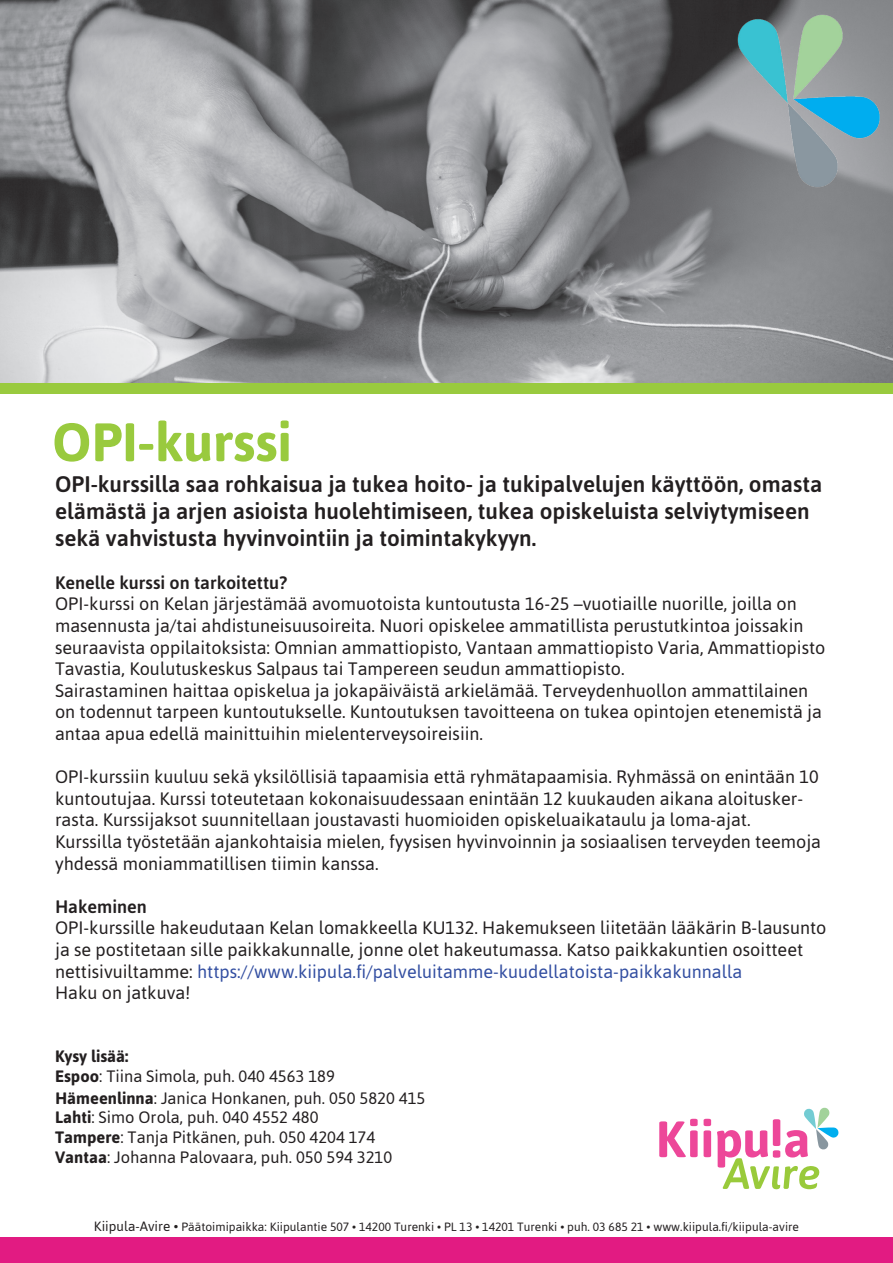
<style>
.page{position:relative;width:893px;height:1263px;background:#fff}
.page>*{position:absolute;margin:0;border:0;box-sizing:border-box;transform-origin:0 0}
.t1{font:700 54px "Asap";color:#99ca3e}
.t2{font:500 22.5px/27px "Asap";color:#231f20}
.t3{font:18px/21.6px "Asap";color:#231f20}
.t4{font:500 18px "Asap";color:#231f20}
.t5{font:16.5px "Asap";color:#231f20}
.t6{font:700 16.5px "Asap";color:#231f20}
.t7{font:12px "Asap";color:#231f20}
.s1{color:#324ea1}
.s2{font-weight:700}
.s3{font-size:13.5px}
</style>
<div class="page">
<img style="left:0;top:0;width:893px;height:383px">
<div style="left:0;top:1237px;width:893px;height:26px;background:#e21b82"></div>
<div style="left:0;top:383px;width:893px;height:10px;background:#99ca3e"></div>
<svg style="left:659px;top:1107px;width:180px;height:83px"></svg>
<img style="left:736px;top:13px;width:146px;height:177px">
<p class="t1" style="left:52px;top:406px;width:241px">OPI-kurssi</p>
<p class="t2" style="left:55px;top:469px;width:769px">OPI-kurssilla saa rohkaisua ja tukea hoito- ja tukipalvelujen käyttöön, omasta elämästä ja arjen asioista huolehtimiseen, tukea opiskeluista selviytymiseen sekä vahvistusta hyvinvointiin ja toimintakykyyn.</p>
<p class="t4" style="left:55px;top:570px;width:234px">Kenelle kurssi on tarkoitettu?</p>
<p class="t3" style="left:55px;top:593px;width:772px">OPI-kurssi on Kelan järjestämää avomuotoista kuntoutusta 16-25 –vuotiaille nuorille, joilla on masennusta ja/tai ahdistuneisuusoireita. Nuori opiskelee ammatillista perustutkintoa joissakin seuraavista oppilaitoksista: Omnian ammattiopisto, Vantaan ammattiopisto Varia, Ammattiopisto Tavastia, Koulutuskeskus Salpaus tai Tampereen seudun ammattiopisto.</p>
<p class="t3" style="left:55px;top:679px;width:768px">Sairastaminen haittaa opiskelua ja jokapäiväistä arkielämää. Terveydenhuollon ammattilainen on todennut tarpeen kuntoutukselle. Kuntoutuksen tavoitteena on tukea opintojen etenemistä ja antaa apua edellä mainittuihin mielenterveysoireisiin.</p>
<p class="t3" style="left:55px;top:765px;width:765px">OPI-kurssiin kuuluu sekä yksilöllisiä tapaamisia että ryhmätapaamisia. Ryhmässä on enintään 10 kuntoutujaa. Kurssi toteutetaan kokonaisuudessaan enintään 12 kuukauden aikana aloitusker&shy;rasta. Kurssijaksot suunnitellaan joustavasti huomioiden opiskeluaikataulu ja loma-ajat.</p>
<p class="t3" style="left:55px;top:830px;width:767px">Kurssilla työstetään ajankohtaisia mielen, fyysisen hyvinvoinnin ja sosiaalisen terveyden teemoja yhdessä moniammatillisen tiimin kanssa.</p>
<p class="t4" style="left:55px;top:894px;width:93px">Hakeminen</p>
<p class="t3" style="left:55px;top:917px;width:773px">OPI-kurssille hakeudutaan Kelan lomakkeella KU132. Hakemukseen liitetään lääkärin B-lausunto ja se postitetaan sille paikkakunnalle, jonne olet hakeutumassa. Katso paikkakuntien osoitteet nettisivuiltamme: <span class="s1">https://www.kiipula.fi/palveluitamme-kuudellatoista-paikkakunnalla</span></p>
<p class="t3" style="left:55px;top:981px;width:137px">Haku on jatkuva!</p>
<p class="t6" style="left:55px;top:1045px;width:75px">Kysy lisää:</p>
<p class="t5" style="left:55px;top:1065px;width:281px"><span class="s2">Espoo</span>: Tiina Simola, puh. 040 4563 189</p>
<p class="t5" style="left:55px;top:1087px;width:372px"><span class="s2">Hämeenlinna</span>: Janica Honkanen, puh. 050 5820 415</p>
<p class="t5" style="left:55px;top:1107px;width:265px"><span class="s2">Lahti</span>: Simo Orola, puh. 040 4552 480</p>
<p class="t5" style="left:55px;top:1126px;width:322px"><span class="s2">Tampere</span>: Tanja Pitkänen, puh. 050 4204 174</p>
<p class="t5" style="left:55px;top:1146px;width:339px"><span class="s2">Vantaa</span>: Johanna Palovaara, puh. 050 594 3210</p>
<p class="t7" style="left:94px;top:1218px;width:707px"><span class="s3">Kiipula-Avire •</span> Päätoimipaikka: Kiipulantie 507 • 14200 Turenki • PL 13 • 14201 Turenki • puh. 03 685 21 • www.kiipula.fi/kiipula-avire</p>
</div>
